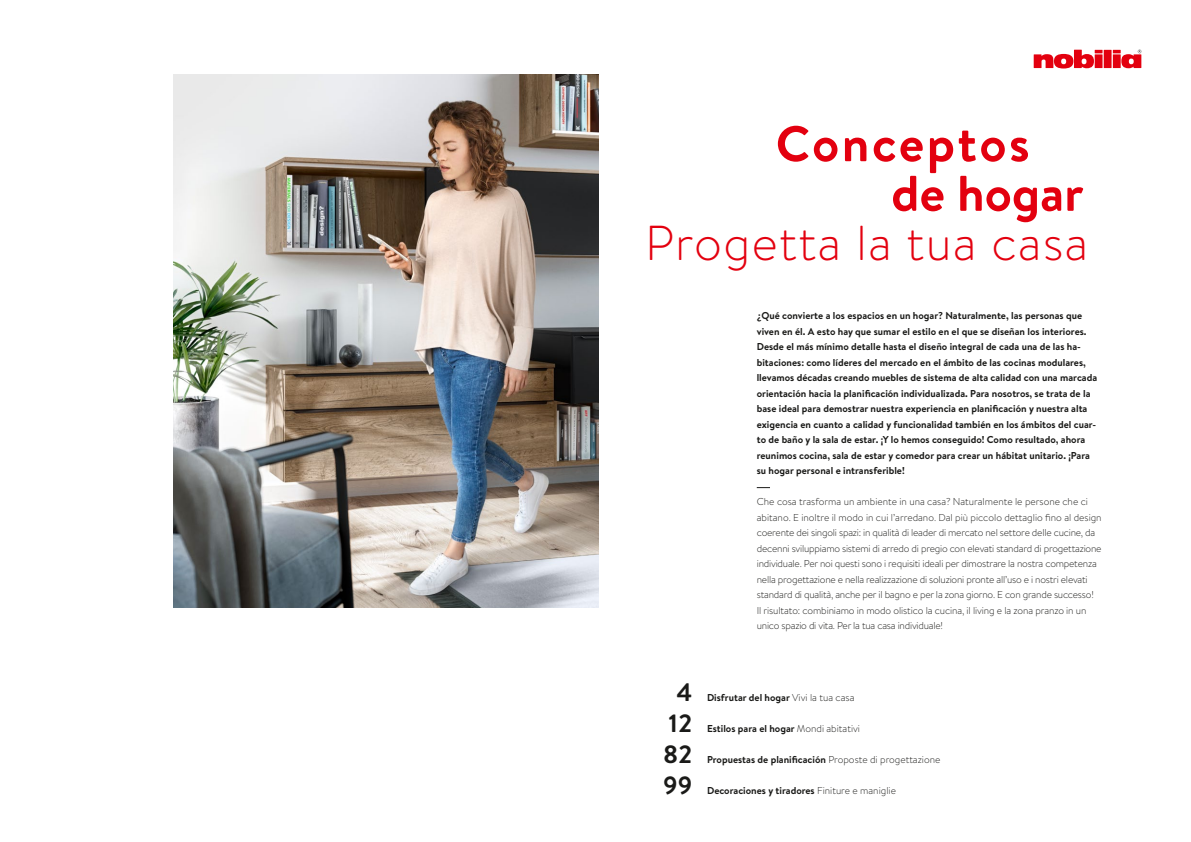
<style>
.page{position:relative;width:1191px;height:842px;background:#fff}
.page>*{position:absolute;margin:0;border:0;box-sizing:border-box;transform-origin:0 0}
.t1{font:700 50px/49.6px "Brandon Text";letter-spacing:.045em;color:#e3000f}
.t2{font:300 49px "Brandon Text";letter-spacing:.03em;color:#e3000f}
.t3{font:700 25px "Brandon Text";color:#1a1a18}
.t4{font:700 10px/15.5px "Brandon Text";color:#1a1a18}
.t5{font:300 10px/15.5px "Brandon Text";letter-spacing:-.02em;color:#1a1a18}
.s1{font-weight:300}
</style>
<div class="page">
<div style="left:1103px;top:50px;width:8px;height:18px;background:#e3000f"></div>
<svg style="left:1033px;top:50px;width:69px;height:19px"></svg>
<svg style="left:1112px;top:50px;width:29px;height:18px"></svg>
<img style="left:174px;top:74px;width:424px;height:534px">
<svg style="left:756px;top:487px;width:14px;height:1px"></svg>
<p class="t1" style="left:891px;top:118px;width:194px;text-indent:-116px">Conceptos de hogar</p>
<p class="t2" style="left:645px;top:210px;width:445px">Progetta la tua casa</p>
<p class="t4" style="left:756px;top:308px;width:342px">¿Qué convierte a los espacios en un hogar? Naturalmente, las personas que viven en él. A esto hay que sumar el estilo en el que se diseñan los interiores.<br>Desde el más mínimo detalle hasta el diseño integral de cada una de las ha&shy;bitaciones: como líderes del mercado en el ámbito de las cocinas modulares, llevamos décadas creando muebles de sistema de alta calidad con una marcada orientación hacia la planificación individualizada. Para nosotros, se trata de la base ideal para demostrar nuestra experiencia en planificación y nuestra alta exigencia en cuanto a calidad y funcionalidad también en los ámbitos del cuar&shy;to de baño y la sala de estar. ¡Y lo hemos conseguido! Como resultado, ahora reunimos cocina, sala de estar y comedor para crear un hábitat unitario. ¡Para su hogar personal e intransferible!</p>
<p class="t5" style="left:756px;top:494px;width:346px">Che cosa trasforma un ambiente in una casa? Naturalmente le persone che ci abitano. E inoltre il modo in cui l’arredano. Dal più piccolo dettaglio fino al design coerente dei singoli spazi: in qualità di leader di mercato nel settore delle cucine, da decenni sviluppiamo sistemi di arredo di pregio con elevati standard di progettazione individuale. Per noi questi sono i requisiti ideali per dimostrare la nostra competenza nella progettazione e nella realizzazione di soluzioni pronte all’uso e i nostri elevati standard di qualità, anche per il bagno e per la zona giorno. E con grande successo!<br>Il risultato: combiniamo in modo olistico la cucina, il living e la zona pranzo in un unico spazio di vita. Per la tua casa individuale!</p>
<p class="t3" style="left:676px;top:675px;width:17px">4</p>
<p class="t3" style="left:668px;top:706px;width:25px">12</p>
<p class="t3" style="left:663px;top:737px;width:30px">82</p>
<p class="t3" style="left:663px;top:768px;width:31px">99</p>
<p class="t4" style="left:707px;top:689px;width:149px">Disfrutar del hogar <span class="s1">Vivi la tua casa</span></p>
<p class="t4" style="left:707px;top:720px;width:154px">Estilos para el hogar <span class="s1">Mondi abitativi</span></p>
<p class="t4" style="left:707px;top:751px;width:235px">Propuestas de planificación <span class="s1">Proposte di progettazione</span></p>
<p class="t4" style="left:707px;top:782px;width:190px">Decoraciones y tiradores <span class="s1">Finiture e maniglie</span></p>
</div>
